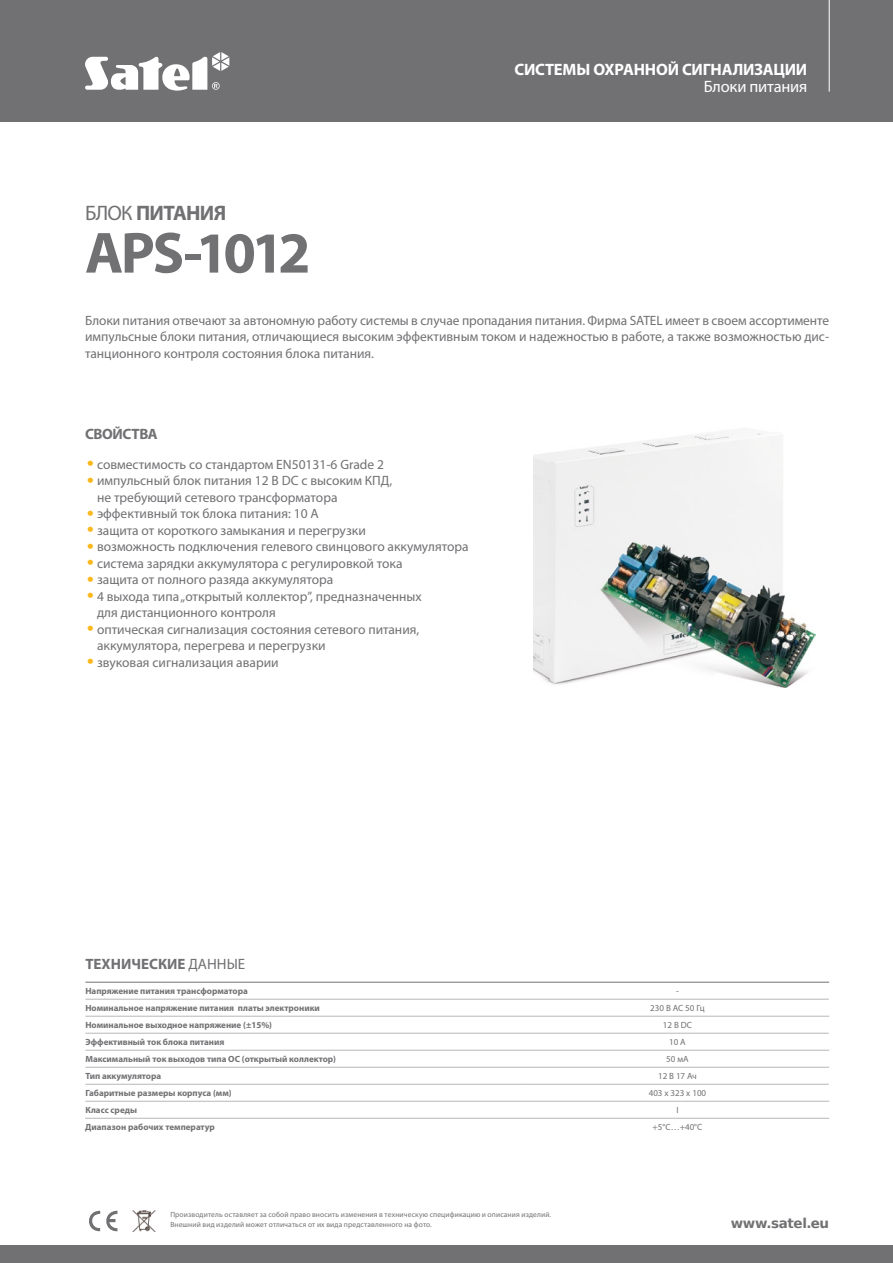
<style>
.page{position:relative;width:893px;height:1263px;background:#fff}
.page>*{position:absolute;margin:0;border:0;box-sizing:border-box;transform-origin:0 0}
.t1{font:700 58.5px "Myriad Pro";letter-spacing:-.075em;color:#717073}
.t2{font:700 21px "Myriad Pro";letter-spacing:-.03em;color:#717073}
.t3{font:700 16.5px "Myriad Pro";letter-spacing:-.015em;color:#fff}
.t4{font:16.5px "Myriad Pro";letter-spacing:-.015em;color:#fff}
.t5{font:700 15px "Myriad Pro";color:#717073}
.t6{font:700 15px "Myriad Pro";letter-spacing:-.025em;color:#717073}
.t7{font:13.5px/16.5px "Myriad Pro";color:#717073}
.t8{font:700 13.5px "Prima Sans EU";letter-spacing:-.03em;color:#717073}
.t9{font:700 9px "Myriad Pro";color:#717073}
.t10{font:9px "Myriad Pro";color:#717073}
.t11{font:7.5px/10.5px "Myriad Pro";letter-spacing:.02em;color:#717073}
.s1{font-weight:400}
.s2{font-family:"Prima Sans EU";font-size:18px;color:#fab81c}
</style>
<div class="page">
<div style="left:0;top:0;width:893px;height:121px;background:#717073"></div>
<svg style="left:85px;top:52px;width:144px;height:39px"></svg>
<hr style="left:829px;top:0;width:1px;height:92px;background:#fff">
<img style="left:132px;top:1210px;width:24px;height:21px">
<svg style="left:89px;top:1210px;width:28px;height:22px"></svg>
<div style="left:0;top:1245px;width:893px;height:18px;background:#717073"></div>
<hr style="left:85px;top:982px;width:441px;height:1px;background:#717073">
<hr style="left:526px;top:982px;width:303px;height:1px;background:#717073">
<hr style="left:85px;top:999px;width:441px;height:1px;background:#b8b7b9">
<hr style="left:85px;top:1016px;width:441px;height:1px;background:#b8b7b9">
<hr style="left:85px;top:1033px;width:441px;height:1px;background:#b8b7b9">
<hr style="left:85px;top:1050px;width:441px;height:1px;background:#b8b7b9">
<hr style="left:85px;top:1067px;width:441px;height:1px;background:#b8b7b9">
<hr style="left:85px;top:1084px;width:441px;height:1px;background:#b8b7b9">
<hr style="left:85px;top:1101px;width:441px;height:1px;background:#b8b7b9">
<hr style="left:526px;top:999px;width:303px;height:1px;background:#b8b7b9">
<hr style="left:526px;top:1016px;width:303px;height:1px;background:#b8b7b9">
<hr style="left:526px;top:1033px;width:303px;height:1px;background:#b8b7b9">
<hr style="left:526px;top:1050px;width:303px;height:1px;background:#b8b7b9">
<hr style="left:526px;top:1067px;width:303px;height:1px;background:#b8b7b9">
<hr style="left:526px;top:1084px;width:303px;height:1px;background:#b8b7b9">
<hr style="left:526px;top:1101px;width:303px;height:1px;background:#b8b7b9">
<hr style="left:85px;top:1118px;width:441px;height:1px;background:#b8b7b9">
<hr style="left:526px;top:1118px;width:303px;height:1px;background:#b8b7b9">
<img style="left:533px;top:433px;width:283px;height:255px">
<h2 class="t2" style="left:85px;top:199px;width:143px"><span class="s1">БЛОК</span> ПИТАНИЯ</h2>
<h1 class="t1" style="left:85px;top:215px;width:227px">APS-1012</h1>
<p class="t3" style="left:514px;top:59px;width:294px">СИСТЕМЫ ОХРАННОЙ СИГНАЛИЗАЦИИ</p>
<p class="t4" style="left:704px;top:76px;width:105px">Блоки питания</p>
<p class="t7" style="left:85px;top:312px;width:746px;text-align:justify">Блоки питания отвечают за автономную работу системы в случае пропадания питания. Фирма SATEL имеет в своем ассортименте импульсные блоки питания, отличающиеся высоким эффективным током и надежностью в работе, а также возможностью дис&shy;танционного контроля состояния блока питания.</p>
<p class="t6" style="left:85px;top:425px;width:74px">СВОЙСТВА</p>
<p class="t7" style="left:85px;top:456px;width:301px"><span class="s2">•</span>совместимость со стандартом EN50131-6 Grade 2</p>
<p class="t7" style="left:97px;top:472px;width:297px;text-indent:-12px"><span class="s2">•</span>импульсный блок питания 12 В DC с высоким КПД, не требующий сетевого трансформатора</p>
<p class="t7" style="left:85px;top:505px;width:235px"><span class="s2">•</span>эффективный ток блока питания: 10 A</p>
<p class="t7" style="left:85px;top:522px;width:282px"><span class="s2">•</span>защита от короткого замыкания и перегрузки</p>
<p class="t7" style="left:85px;top:538px;width:385px"><span class="s2">•</span>возможность подключения гелевого свинцового аккумулятора</p>
<p class="t7" style="left:85px;top:555px;width:319px"><span class="s2">•</span>система зарядки аккумулятора с регулировкой тока</p>
<p class="t7" style="left:85px;top:571px;width:250px"><span class="s2">•</span>защита от полного разяда аккумулятора</p>
<p class="t7" style="left:97px;top:588px;width:326px;text-indent:-12px"><span class="s2">•</span>4 выхода типа „открытый коллектор”, предназначенных для дистанционного контроля</p>
<p class="t7" style="left:97px;top:621px;width:324px;text-indent:-12px"><span class="s2">•</span>оптическая сигнализация состояния сетевого питания, аккумулятора, перегрева и перегрузки</p>
<p class="t7" style="left:85px;top:654px;width:195px"><span class="s2">•</span>звуковая сигнализация аварии</p>
<p class="t5" style="left:85px;top:954px;width:161px">ТЕХНИЧЕСКИЕ <span class="s1">ДАННЫЕ</span></p>
<p class="t9" style="left:85px;top:985px;width:164px">Напряжение питания трансформатора</p>
<p class="t10" style="left:676px;top:985px;width:4px">-</p>
<p class="t9" style="left:85px;top:1002px;width:236px">Номинальное напряжение питания платы электроники</p>
<p class="t10" style="left:650px;top:1002px;width:56px">230 В AC 50 Гц</p>
<p class="t9" style="left:85px;top:1019px;width:188px">Номинальное выходное напряжение (±15%)</p>
<p class="t10" style="left:663px;top:1019px;width:31px">12 В DC</p>
<p class="t9" style="left:85px;top:1036px;width:141px">Эффективный ток блока питания</p>
<p class="t10" style="left:669px;top:1036px;width:18px">10 A</p>
<p class="t9" style="left:85px;top:1053px;width:252px">Максимальный ток выходов типа OC (открытый коллектор)</p>
<p class="t10" style="left:666px;top:1053px;width:24px">50 мА</p>
<p class="t9" style="left:85px;top:1070px;width:77px">Тип аккумулятора</p>
<p class="t10" style="left:658px;top:1070px;width:40px">12 В 17 Ач</p>
<p class="t9" style="left:85px;top:1087px;width:148px">Габаритные размеры корпуса (мм)</p>
<p class="t10" style="left:649px;top:1087px;width:59px">403 x 323 x 100</p>
<p class="t9" style="left:85px;top:1104px;width:53px">Класс среды</p>
<p class="t10" style="left:676px;top:1104px;width:4px">I</p>
<p class="t9" style="left:85px;top:1121px;width:131px">Диапазон рабочих температур</p>
<p class="t10" style="left:653px;top:1121px;width:51px">+5°C…+40°C</p>
<p class="t11" style="left:170px;top:1209px;width:382px">Производитель оставляет за собой право вносить изменения в техническую спецификацию и описания изделий.<br>Внешний вид изделий может отличаться от их вида представленного на фото.</p>
<p class="t8" style="left:731px;top:1213px;width:100px">www.satel.eu</p>
</div>
